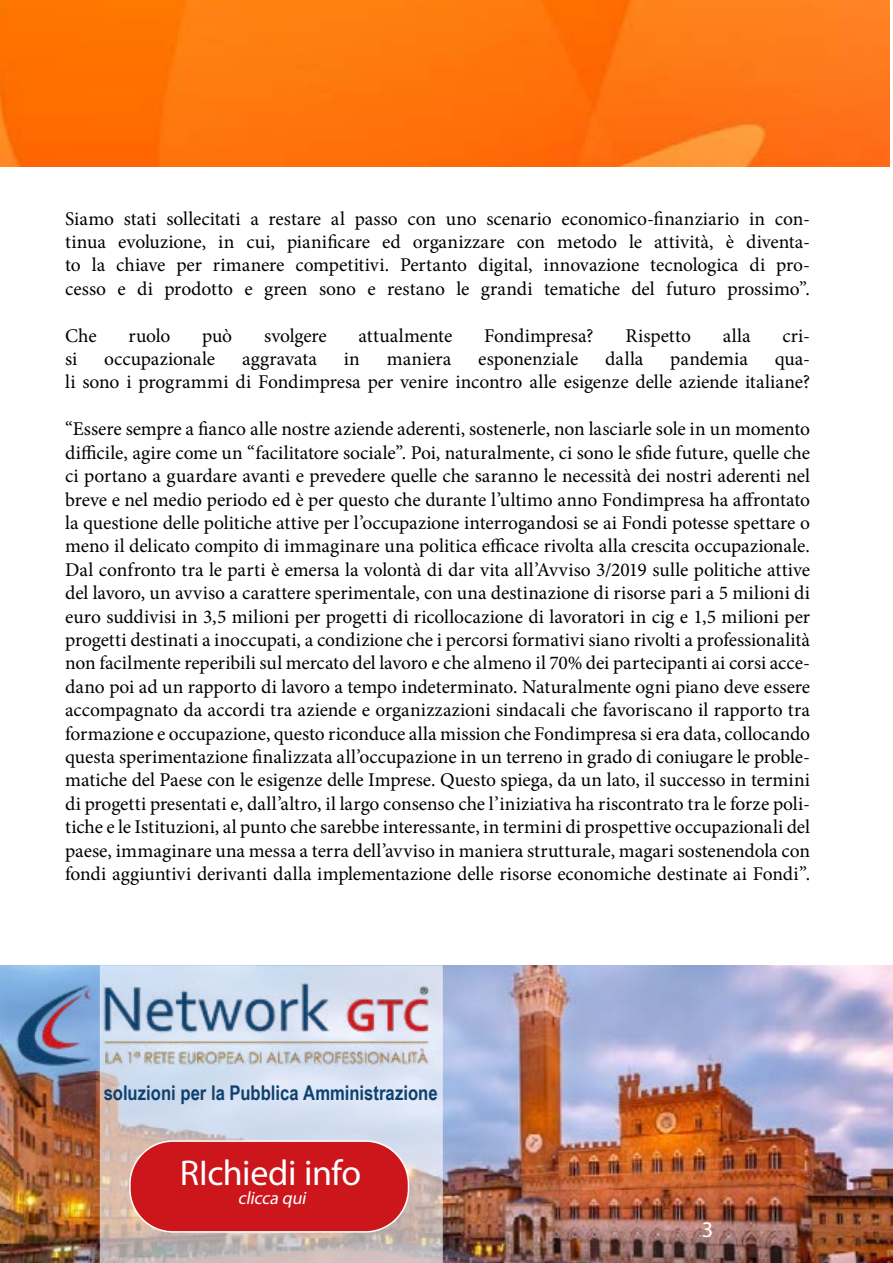
<style>
.page{position:relative;width:893px;height:1263px;background:#fff}
.page>*{position:absolute;margin:0;border:0;box-sizing:border-box;transform-origin:0 0}
.t1{font:36px "Myriad Pro";letter-spacing:-.015em;color:#fff}
.t2{font:22.5px "Myriad Pro";color:#fff}
.t3{font:700 20.25px "Arial Narrow";color:#0e416f}
.t4{font:19.5px/23.4px "Minion Pro";letter-spacing:-.005em;color:#000101;text-align:justify}
.t5{font:italic 18px "Myriad Pro";color:#fff}
</style>
<div class="page">
<img style="left:0;top:0;width:890px;height:167px">
<img style="left:1px;top:965px;width:892px;height:298px">
<svg style="left:100px;top:965px;width:343px;height:298px;background:#cfcdd4"></svg>
<img style="left:6px;top:971px;width:433px;height:107px">
<div style="left:130px;top:1141px;width:278px;height:91px;background:#cd151c;border-radius:43px"></div>
<div style="left:129px;top:1140px;width:280px;height:92px;border:2px solid #fff;border-radius:43px"></div>
<p class="t4" style="left:65px;top:207px;width:746px">Siamo stati sollecitati a restare al passo con uno scenario economico-finanziario in con&shy;tinua evoluzione, in cui, pianificare ed organizzare con metodo le attività, è diventa&shy;to la chiave per rimanere competitivi. Pertanto digital, innovazione tecnologica di pro&shy;cesso e di prodotto e green sono e restano le grandi tematiche del futuro prossimo”.</p>
<p class="t4" style="left:65px;top:324px;width:33px">Che</p>
<p class="t4" style="left:128px;top:324px;width:43px">ruolo</p>
<p class="t4" style="left:202px;top:324px;width:31px">può</p>
<p class="t4" style="left:264px;top:324px;width:64px">svolgere</p>
<p class="t4" style="left:359px;top:324px;width:95px">attualmente</p>
<p class="t4" style="left:484px;top:324px;width:111px">Fondimpresa?</p>
<p class="t4" style="left:625px;top:324px;width:67px">Rispetto</p>
<p class="t4" style="left:723px;top:324px;width:29px">alla</p>
<p class="t4" style="left:782px;top:324px;width:29px">cri-</p>
<p class="t4" style="left:65px;top:347px;width:14px">si</p>
<p class="t4" style="left:104px;top:347px;width:112px">occupazionale</p>
<p class="t4" style="left:242px;top:347px;width:76px">aggravata</p>
<p class="t4" style="left:344px;top:347px;width:18px">in</p>
<p class="t4" style="left:387px;top:347px;width:66px">maniera</p>
<p class="t4" style="left:478px;top:347px;width:102px">esponenziale</p>
<p class="t4" style="left:605px;top:347px;width:40px">dalla</p>
<p class="t4" style="left:670px;top:347px;width:79px">pandemia</p>
<p class="t4" style="left:65px;top:347px;width:746px;text-align:right">qua-<br>li sono i programmi di Fondimpresa per venire incontro alle esigenze delle aziende italiane?</p>
<p class="t4" style="left:65px;top:417px;width:746px">“Essere sempre a fianco alle nostre aziende aderenti, sostenerle, non lasciarle sole in un momento difficile, agire come un “facilitatore sociale”. Poi, naturalmente, ci sono le sfide future, quelle che ci portano a guardare avanti e prevedere quelle che saranno le necessità dei nostri aderenti nel breve e nel medio periodo ed è per questo che durante l’ultimo anno Fondimpresa ha affrontato la questione delle politiche attive per l’occupazione interrogandosi se ai Fondi potesse spettare o meno il delicato compito di immaginare una politica efficace rivolta alla crescita occupazionale.<br>Dal confronto tra le parti è emersa la volontà di dar vita all’Avviso 3/2019 sulle politiche attive del lavoro, un avviso a carattere sperimentale, con una destinazione di risorse pari a 5 milioni di euro suddivisi in 3,5 milioni per progetti di ricollocazione di lavoratori in cig e 1,5 milioni per progetti destinati a inoccupati, a condizione che i percorsi formativi siano rivolti a professionalità non facilmente reperibili sul mercato del lavoro e che almeno il 70% dei partecipanti ai corsi acce&shy;dano poi ad un rapporto di lavoro a tempo indeterminato. Naturalmente ogni piano deve essere accompagnato da accordi tra aziende e organizzazioni sindacali che favoriscano il rapporto tra formazione e occupazione, questo riconduce alla mission che Fondimpresa si era data, collocando questa sperimentazione finalizzata all’occupazione in un terreno in grado di coniugare le proble&shy;matiche del Paese con le esigenze delle Imprese. Questo spiega, da un lato, il successo in termini di progetti presentati e, dall’altro, il largo consenso che l’iniziativa ha riscontrato tra le forze poli&shy;tiche e le Istituzioni, al punto che sarebbe interessante, in termini di prospettive occupazionali del paese, immaginare una messa a terra dell’avviso in maniera strutturale, magari sostenendola con fondi aggiuntivi derivanti dalla implementazione delle risorse economiche destinate ai Fondi”.</p>
<p class="t3" style="left:104px;top:1077px;width:335px">soluzioni per la Pubblica Amministrazione</p>
<h1 class="t1" style="left:180px;top:1150px;width:183px">RIchiedi info</h1>
<p class="t5" style="left:238px;top:1187px;width:73px">clicca qui</p>
<p class="t2" style="left:702px;top:1216px;width:13px">3</p>
</div>
